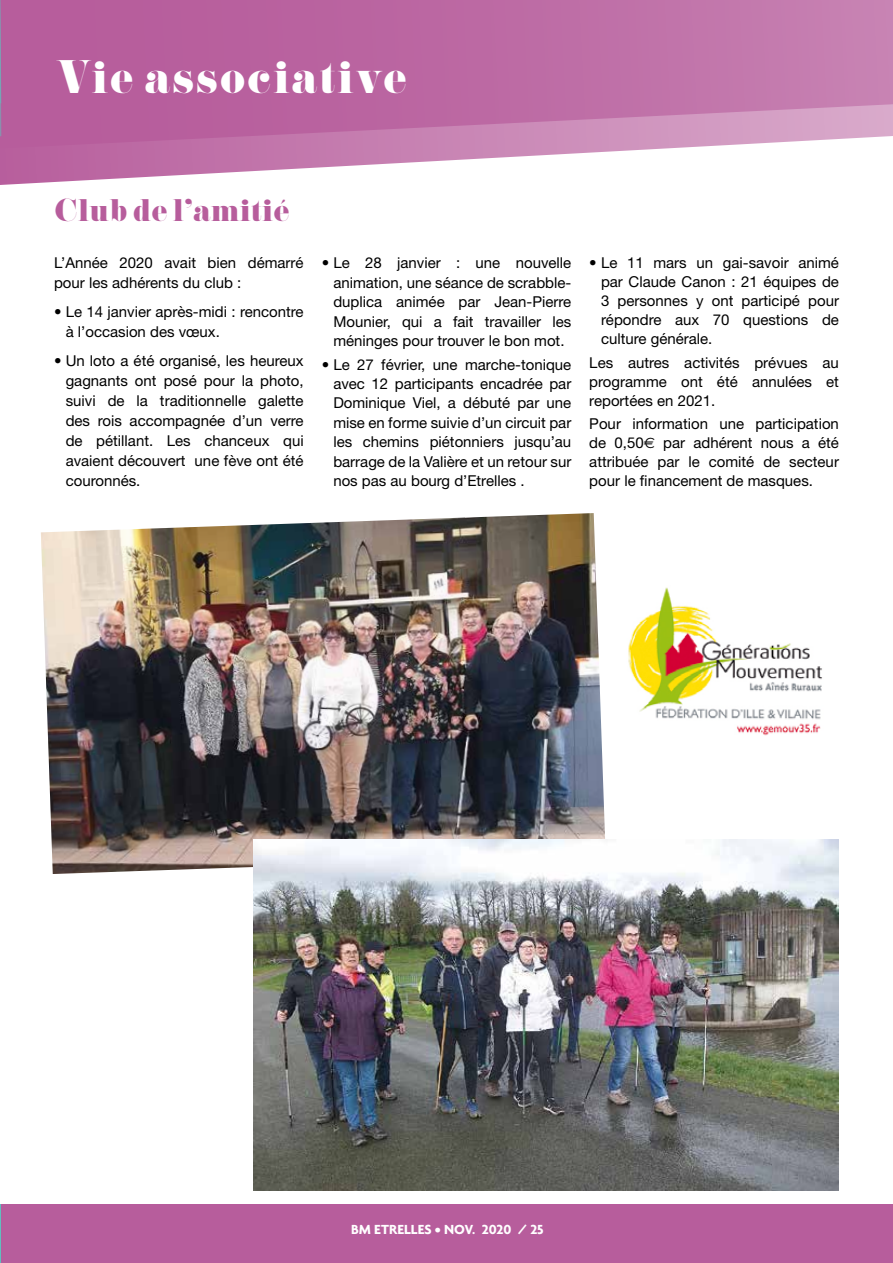
<style>
.page{position:relative;width:893px;height:1263px;background:#fff}
.page>*{position:absolute;margin:0;border:0;box-sizing:border-box;transform-origin:0 0}
.t1{font:42px "Pistilli";letter-spacing:.04em;color:#fff}
.t2{font:28.5px "Pistilli";color:#b75d9c}
.t3{font:15px/19.4px "Helvetica Neue";color:#000;text-align:justify}
.t4{font:700 14.25px "Agenda";color:#fff}
.s1{font-family:"Euro Sans"}
</style>
<div class="page">
<div style="left:0;top:1204px;width:893px;height:59px;background:#b75d9c"></div>
<svg style="left:1px;top:0;width:892px;height:185px;background:#c782b2"></svg>
<hr style="left:0;top:1204px;width:1px;height:59px;background:#61bebe">
<svg style="left:0;top:0;width:1px;height:185px"></svg>
<img style="left:628px;top:587px;width:194px;height:149px">
<img style="left:41px;top:513px;width:564px;height:361px">
<img style="left:254px;top:840px;width:585px;height:351px">
<h1 class="t1" style="left:56px;top:50px;width:352px">Vie associative</h1>
<h2 class="t2" style="left:54px;top:192px;width:237px">Club de l’amitié</h2>
<p class="t3" style="left:54px;top:253px;width:251px;line-height:20.1px">L’Année 2020 avait bien démarré pour les adhérents du club :</p>
<p class="t3" style="left:66px;top:301px;width:239px;line-height:20.1px;text-indent:-12px">• Le 14 janvier après-midi : rencontre à l’occasion des vœux.</p>
<p class="t3" style="left:66px;top:350px;width:239px;line-height:20.1px;text-indent:-12px">• Un loto a été organisé, les heureux gagnants ont posé pour la photo, suivi de la traditionnelle galette des rois accompagnée d’un verre de pétillant. Les chanceux qui avaient découvert une fève ont été couronnés.</p>
<p class="t3" style="left:333px;top:253px;width:239px;text-indent:-12px">• Le 28 janvier : une nouvelle animation, une séance de scrabble&shy;duplica animée par Jean-Pierre Mounier, qui a fait travailler les méninges pour trouver le bon mot.</p>
<p class="t3" style="left:333px;top:354px;width:239px;text-indent:-12px">• Le 27 février, une marche-tonique avec 12 participants encadrée par Dominique Viel, a débuté par une mise en forme suivie d’un circuit par les chemins piétonniers jusqu’au barrage de la Valière et un retour sur nos pas au bourg d’Etrelles .</p>
<p class="t3" style="left:601px;top:253px;width:239px;text-indent:-12px">• Le 11 mars un gai-savoir animé par Claude Canon : 21 équipes de 3 personnes y ont participé pour répondre aux 70 questions de culture générale.</p>
<p class="t3" style="left:589px;top:353px;width:251px">Les autres activités prévues au programme ont été annulées et reportées en 2021.</p>
<p class="t3" style="left:589px;top:414px;width:251px">Pour information une participation de 0,50<span class="s1">€</span> par adhérent nous a été attribuée par le comité de secteur pour le financement de masques.</p>
<p class="t4" style="left:351px;top:1221px;width:194px">BM ETRELLES • NOV. 2020 / 25</p>
</div>
